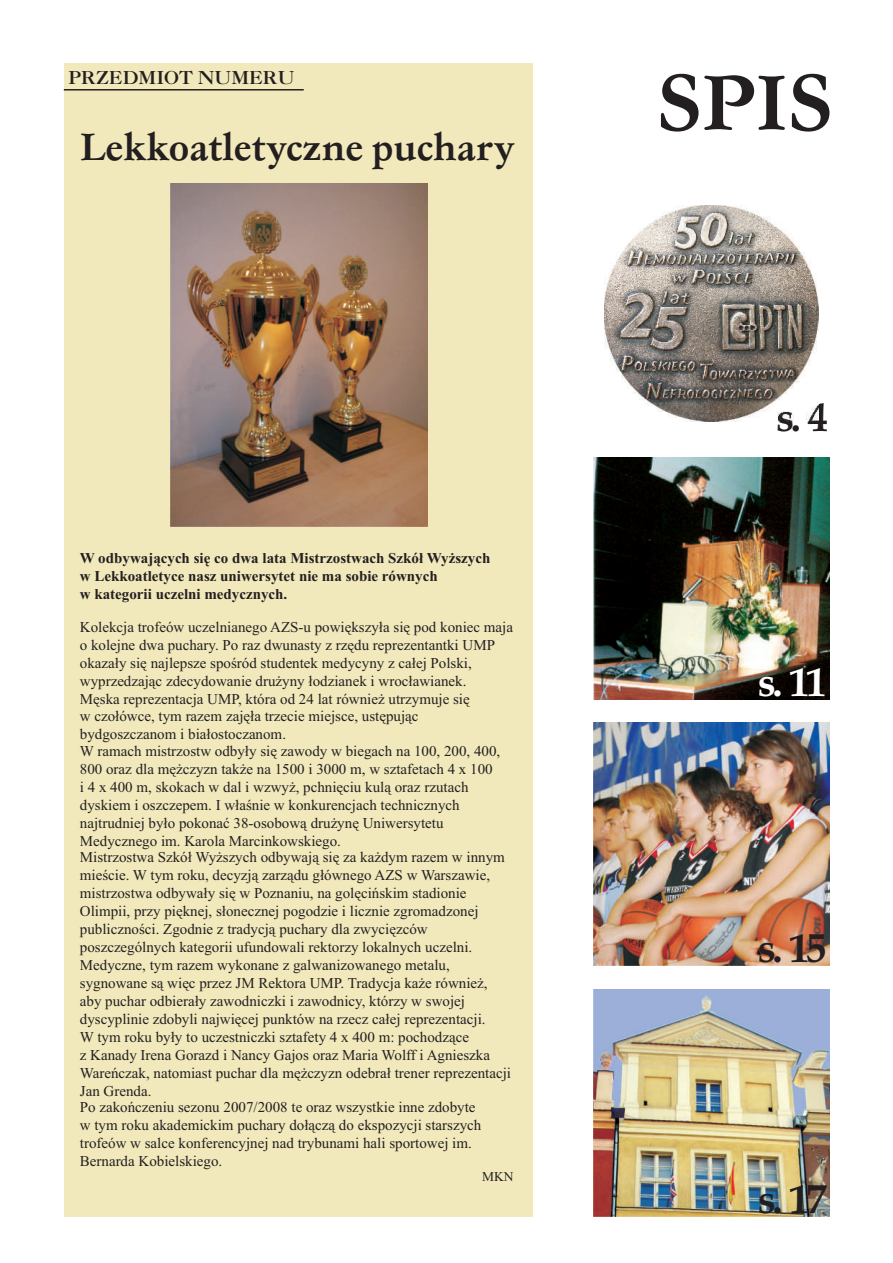
<style>
.page{position:relative;width:893px;height:1263px;background:#fff}
.page>*{position:absolute;margin:0;border:0;box-sizing:border-box;transform-origin:0 0}
.t1{font:500 78.75px "Garamond No 4 TEE";color:#231f20}
.t2{font:700 40.65px "Book Antiqua";color:#231f20}
.t3{font:700 40.65px "Book Antiqua";color:#fff}
.t4{font:500 39px "Garamond No 4 TEE";letter-spacing:-2.455em;color:#231f20}
.t5{font:700 17.85px "Casablanca";color:#231f20}
.t6{font:15px/17.9px "Times New Roman";color:#231f20}
.t7{font:700 15px/18px "Times New Roman";color:#231f20}
.t8{font:13.5px "Times New Roman";color:#231f20}
</style>
<div class="page">
<div style="left:64px;top:63px;width:468px;height:1154px;background:#f1e9bc"></div>
<hr style="left:64px;top:89px;width:240px;height:2px;background:#231f20">
<img style="left:170px;top:184px;width:258px;height:343px">
<img style="left:594px;top:989px;width:235px;height:227px">
<img style="left:593px;top:723px;width:236px;height:242px">
<img style="left:594px;top:458px;width:235px;height:241px">
<img style="left:604px;top:205px;width:215px;height:217px">
<p class="t5" style="left:68px;top:70px;width:228px">PRZEDMIOT NUMERU</p>
<h3 class="t4" style="left:80px;top:131px;width:540px">Lekkoatletyczne puchary</h3>
<p class="t7" style="left:80px;top:550px;width:412px">W odbywaj¹cych siê co dwa lata Mistrzostwach Szkó³ Wy¿szych w Lekkoatletyce nasz uniwersytet nie ma sobie równych<br>w kategorii uczelni medycznych.</p>
<p class="t6" style="left:80px;top:619px;width:435px">Kolekcja trofeów uczelnianego AZS-u powiêkszy³a siê pod koniec maja o kolejne dwa puchary. Po raz dwunasty z rzêdu reprezentantki UMP okaza³y siê najlepsze spoœród studentek medycyny z ca³ej Polski, wyprzedzaj¹c zdecydowanie dru¿yny ³odzianek i wroc³awianek.<br>Mêska reprezentacja UMP, która od 24 lat równie¿ utrzymuje siê<br>w czo³ówce, tym razem zajê³a trzecie miejsce, ustêpuj¹c bydgoszczanom i bia³ostoczanom.<br>W ramach mistrzostw odby³y siê zawody w biegach na 100, 200, 400, 800 oraz dla mê¿czyzn tak¿e na 1500 i 3000 m, w sztafetach 4 x 100<br>i 4 x 400 m, skokach w dal i wzwy¿, pchniêciu kul¹ oraz rzutach dyskiem i oszczepem. I w³aœnie w konkurencjach technicznych najtrudniej by³o pokonaæ 38-osobow¹ dru¿ynê Uniwersytetu Medycznego im. Karola Marcinkowskiego.<br>Mistrzostwa Szkó³ Wy¿szych odbywaj¹ siê za ka¿dym razem w innym mieœcie. W tym roku, decyzj¹ zarz¹du g³ównego AZS w Warszawie, mistrzostwa odbywa³y siê w Poznaniu, na golêciñskim stadionie Olimpii, przy piêknej, s³onecznej pogodzie i licznie zgromadzonej publicznoœci. Zgodnie z tradycj¹ puchary dla zwyciêzców poszczególnych kategorii ufundowali rektorzy lokalnych uczelni.<br>Medyczne, tym razem wykonane z galwanizowanego metalu, sygnowane s¹ wiêc przez JM Rektora UMP. Tradycja ka¿e równie¿, aby puchar odbiera³y zawodniczki i zawodnicy, którzy w swojej dyscyplinie zdobyli najwiêcej punktów na rzecz ca³ej reprezentacji.<br>W tym roku by³y to uczestniczki sztafety 4 x 400 m: pochodz¹ce<br>z Kanady Irena Gorazd i Nancy Gajos oraz Maria Wolff i Agnieszka Wareñczak, natomiast puchar dla mê¿czyzn odebra³ trener reprezentacji Jan Grenda.<br>Po zakoñczeniu sezonu 2007/2008 te oraz wszystkie inne zdobyte<br>w tym roku akademickim puchary do³¹cz¹ do ekspozycji starszych trofeów w salce konferencyjnej nad trybunami hali sportowej im.<br>Bernarda Kobielskiego.</p>
<p class="t8" style="left:482px;top:1172px;width:33px">MKN</p>
<h1 class="t1" style="left:657px;top:70px;width:400px">SPIS</h1>
<h2 class="t2" style="left:776px;top:401px;width:53px">s. 4</h2>
<h2 class="t3" style="left:758px;top:667px;width:70px">s. 11</h2>
<h2 class="t2" style="left:758px;top:932px;width:70px">s. 15</h2>
<h2 class="t2" style="left:758px;top:1183px;width:70px">s. 17</h2>
</div>
